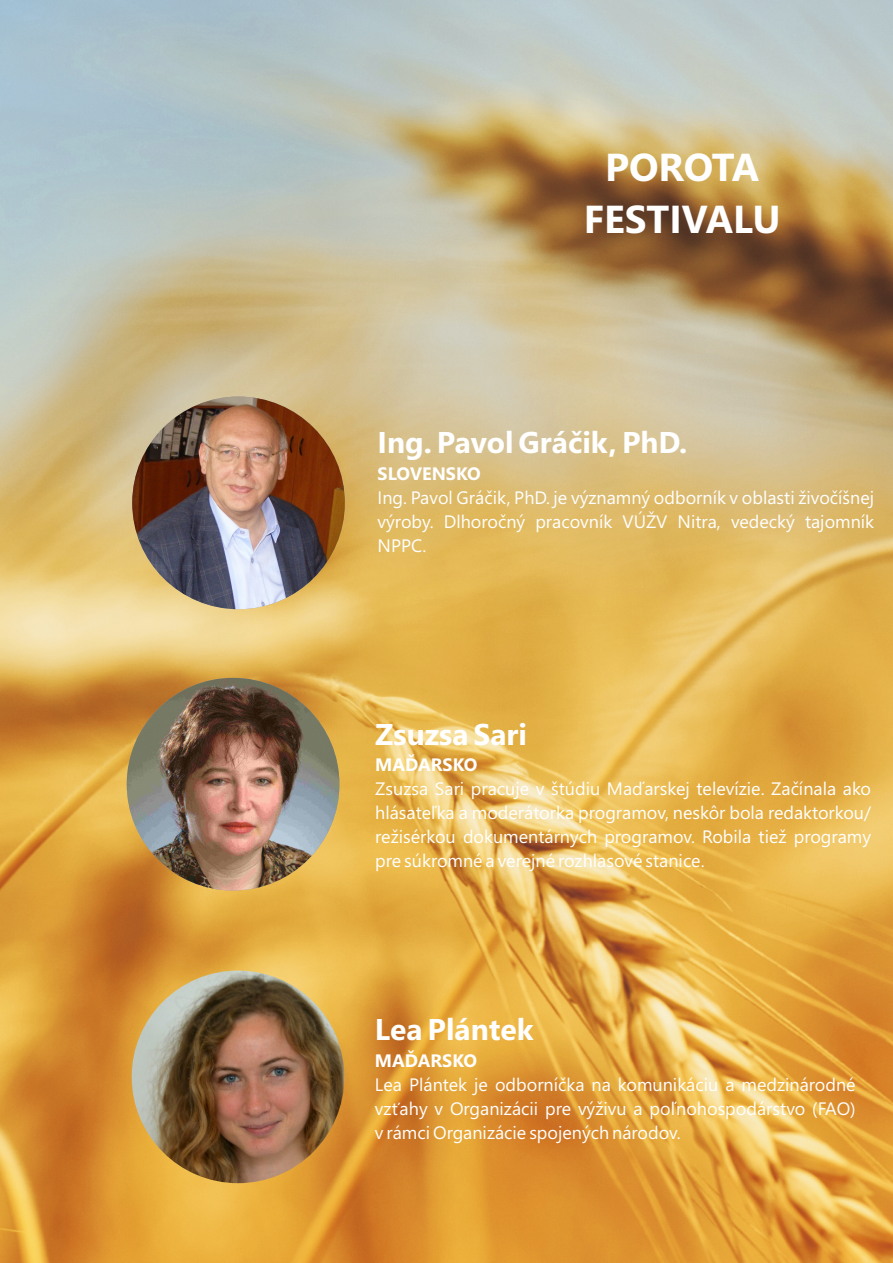
<style>
.page{position:relative;width:893px;height:1263px;background:#fff}
.page>*{position:absolute;margin:0;border:0;box-sizing:border-box;transform-origin:0 0}
.t1{font:700 39px/51.9px "Segoe UI";color:#fff;text-align:center}
.t2{font:700 30px "Segoe UI";color:#fff}
.t3{font:18px/24px "Segoe UI";color:#fff;text-align:justify}
.t4{font:700 18px "Segoe UI";color:#fff}
</style>
<div class="page">
<img style="left:0;top:0;width:893px;height:1263px">
<img style="left:132px;top:397px;width:213px;height:212px;border-radius:50%">
<img style="left:127px;top:678px;width:212px;height:212px;border-radius:50%">
<img style="left:132px;top:970px;width:212px;height:213px;border-radius:50%">
<h1 class="t1" style="left:584px;top:145px;width:198px">POROTA<br>FESTIVALU</h1>
<h2 class="t2" style="left:378px;top:432px;width:311px">Ing. Pavol Gráčik, PhD.</h2>
<p class="t4" style="left:378px;top:467px;width:105px">SLOVENSKO</p>
<p class="t3" style="left:378px;top:488px;width:498px">Ing. Pavol Gráčik, PhD. je významný odborník v oblasti živočíšnej výroby. Dlhoročný pracovník VÚŽV Nitra, vedecký tajomník NPPC.</p>
<h2 class="t2" style="left:375px;top:723px;width:153px">Zsuzsa Sari</h2>
<p class="t4" style="left:375px;top:758px;width:104px">MAĎARSKO</p>
<p class="t3" style="left:375px;top:779px;width:497px">Zsuzsa Sari pracuje v štúdiu Maďarskej televízie. Začínala ako hlásateľka a moderátorka programov, neskôr bola redaktorkou/ režisérkou dokumentárnych programov. Robila tiež programy pre súkromné a verejné rozhlasové stanice.</p>
<h2 class="t2" style="left:375px;top:1018px;width:160px">Lea Plántek</h2>
<p class="t4" style="left:375px;top:1054px;width:104px">MAĎARSKO</p>
<p class="t3" style="left:375px;top:1074px;width:482px">Lea Plántek je odborníčka na komunikáciu a medzinárodné vzťahy v Organizácii pre výživu a poľnohospodárstvo (FAO) v rámci Organizácie spojených národov.</p>
</div>
